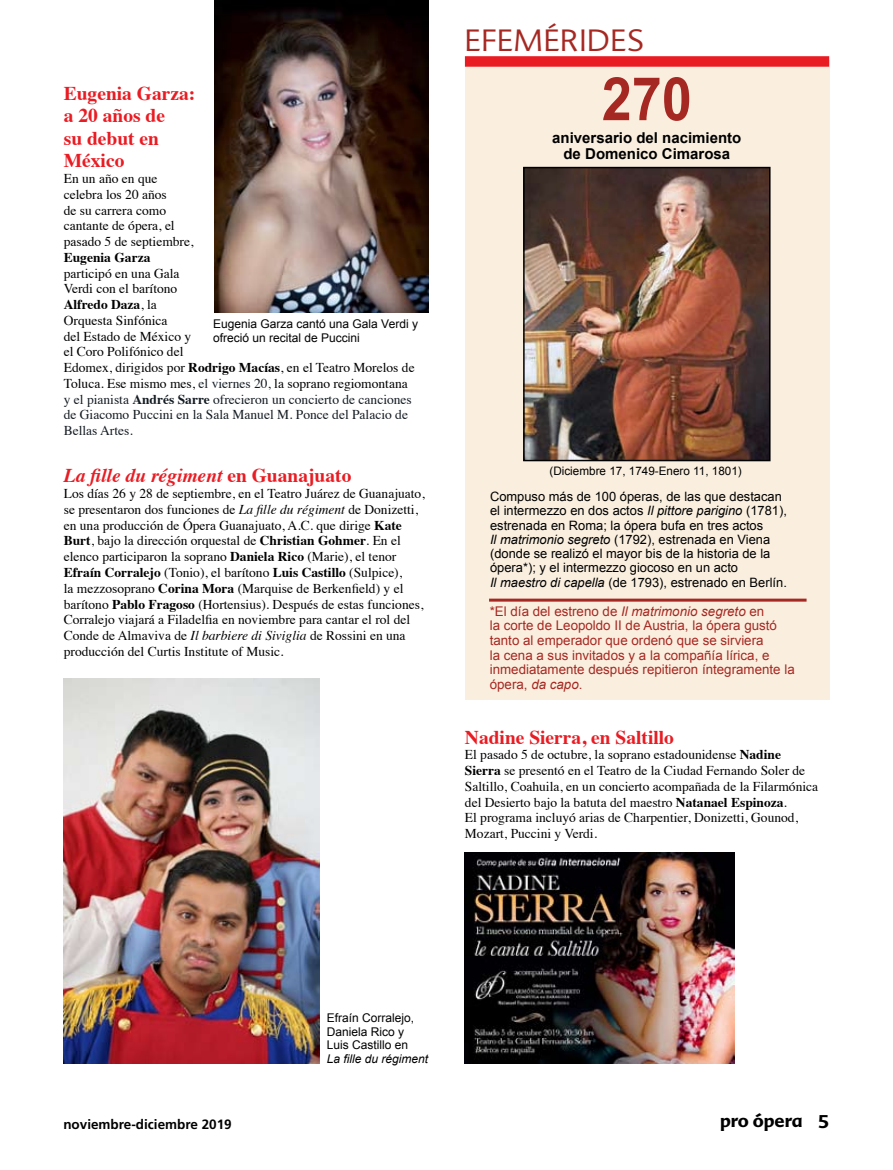
<style>
.page{position:relative;width:893px;height:1170px;background:#fff}
.page>*{position:absolute;margin:0;border:0;box-sizing:border-box;transform-origin:0 0}
.t1{font:700 60px "Arial";color:#a62822;scale:.9 1}
.t2{font:300 30px "Advert";color:#a62822}
.t3{font:700 19.5px/22.5px "Times";color:#e91c23}
.t4{font:italic 700 19.5px "Times";color:#e91c23}
.t5{font:700 18px "Advert";color:#000}
.t6{font:700 15px/16.5px "Arial";color:#000;text-align:center}
.t7{font:13.5px/15.8px "Times";color:#000}
.t8{font:700 13.5px "Frutiger";color:#000}
.t9{font:700 13.5px "Times";color:#000}
.t10{font:13.35px/14.5px "Arial";color:#a62822}
.t11{font:12.9px/14.2px "Arial";color:#000}
.t12{font:12px/13.5px "Arial";color:#000}
.t13{font:italic 12px "Arial";color:#000}
.t14{font:11.7px "Arial";color:#000}
.s1{font-weight:700}
.s2{color:#141c23}
.s3{font-weight:700;color:#141c23}
.s4{font-style:normal}
.s5{font-style:italic}
</style>
<div class="page">
<div style="left:465px;top:60px;width:364px;height:639px;background:#faefdf"></div>
<div style="left:465px;top:56px;width:364px;height:11px;background:#e91c23"></div>
<img style="left:526px;top:170px;width:241px;height:288px">
<div style="left:523px;top:167px;width:247px;height:294px;border:2px solid #000"></div>
<hr style="left:489px;top:598px;width:317px;height:3px;background:#a62822">
<img style="left:64px;top:678px;width:255px;height:384px">
<img style="left:214px;top:0;width:215px;height:312px">
<img style="left:465px;top:852px;width:269px;height:211px">
<h3 class="t3" style="left:64px;top:80px;width:133px">Eugenia Garza: a 20 años de<br>su debut en<br>México</h3>
<p class="t7" style="left:64px;top:169px;width:131px">En un año en que celebra los 20 años<br>de su carrera como cantante de ópera, el pasado 5 de septiembre,</p>
<p class="t9" style="left:64px;top:244px;width:88px">Eugenia Garza</p>
<p class="t7" style="left:64px;top:264px;width:352px">participó en una Gala<br>Verdi con el barítono<br><span class="s1">Alfredo Daza</span>, la<br>Orquesta Sinfónica<br>del Estado de México y<br>el Coro Polifónico del<br>Edomex, dirigidos por <span class="s1">Rodrigo Macías</span>, en el Teatro Morelos de Toluca. Ese mismo mes, <span class="s2">el viernes 20,</span> la soprano regiomontana <span class="s2">y el pianista</span> <span class="s3">Andrés Sarre</span> <span class="s2">ofrecieron un concierto de canciones de Giacomo Puccini en la Sala Manuel M. Ponce del Palacio de Bellas Artes.</span></p>
<h3 class="t4" style="left:64px;top:457px;width:289px">La fille du régiment <span class="s4">en Guanajuato</span></h3>
<p class="t7" style="left:64px;top:484px;width:362px">Los días 26 y 28 de septiembre, en el Teatro Juárez de Guanajuato, se presentaron dos funciones de <span class="s5">La fille du régiment</span> de Donizetti, en una producción de Ópera Guanajuato, A.C. que dirige <span class="s1">Kate Burt</span>, bajo la dirección orquestal de <span class="s1">Christian Gohmer</span>. En el elenco participaron la soprano <span class="s1">Daniela Rico</span> (Marie), el tenor <span class="s1">Efraín Corralejo</span> (Tonio), el barítono <span class="s1">Luis Castillo</span> (Sulpice),<br>la mezzosoprano <span class="s1">Corina Mora</span> (Marquise de Berkenfield) y el barítono <span class="s1">Pablo Fragoso</span> (Hortensius). Después de estas funciones, Corralejo viajará a Filadelfia en noviembre para cantar el rol del Conde de Almaviva de <span class="s5">Il barbiere di Siviglia</span> de Rossini en una producción del Curtis Institute of Music.</p>
<p class="t12" style="left:213px;top:317px;width:206px">Eugenia Garza cantó una Gala Verdi y ofreció un recital de Puccini</p>
<h2 class="t2" style="left:464px;top:22px;width:181px">EFEMÉRIDES</h2>
<h1 class="t1" style="left:602px;top:60px;width:102px">270</h1>
<p class="t6" style="left:552px;top:130px;width:191px">aniversario del nacimiento de Domenico Cimarosa</p>
<p class="t14" style="left:549px;top:463px;width:194px">(Diciembre 17, 1749-Enero 11, 1801)</p>
<p class="t11" style="left:490px;top:489px;width:298px">Compuso más de 100 óperas, de las que destacan el intermezzo en dos actos <span class="s5">Il pittore parigino</span> (1781), estrenada en Roma; la ópera bufa en tres actos<br><span class="s5">Il matrimonio segreto</span> (1792), estrenada en Viena (donde se realizó el mayor bis de la historia de la ópera*); y el intermezzo giocoso en un acto<br><span class="s5">Il maestro di capella</span> (de 1793), estrenado en Berlín.</p>
<p class="t10" style="left:490px;top:604px;width:306px">*El día del estreno de <span class="s5">Il matrimonio segreto</span> en<br>la corte de Leopoldo II de Austria, la ópera gustó tanto al emperador que ordenó que se sirviera<br>la cena a sus invitados y a la compañía lírica, e inmediatamente después repitieron íntegramente la ópera, <span class="s5">da capo</span>.</p>
<h3 class="t3" style="left:465px;top:723px;width:211px">Nadine Sierra, en Saltillo</h3>
<p class="t7" style="left:465px;top:745px;width:355px">El pasado 5 de octubre, la soprano estadounidense <span class="s1">Nadine Sierra</span> se presentó en el Teatro de la Ciudad Fernando Soler de Saltillo, Coahuila, en un concierto acompañada de la Filarmónica del Desierto bajo la batuta del maestro <span class="s1">Natanael Espinoza</span>.<br>El programa incluyó arias de Charpentier, Donizetti, Gounod, Mozart, Puccini y Verdi.</p>
<p class="t12" style="left:327px;top:1011px;width:89px">Efraín Corralejo,<br>Daniela Rico y<br>Luis Castillo en</p>
<p class="t13" style="left:327px;top:1050px;width:103px">La fille du régiment</p>
<p class="t8" style="left:63px;top:1115px;width:170px">noviembre-diciembre 2019</p>
<h3 class="t5" style="left:720px;top:1109px;width:84px">pro ópera</h3>
</div>
